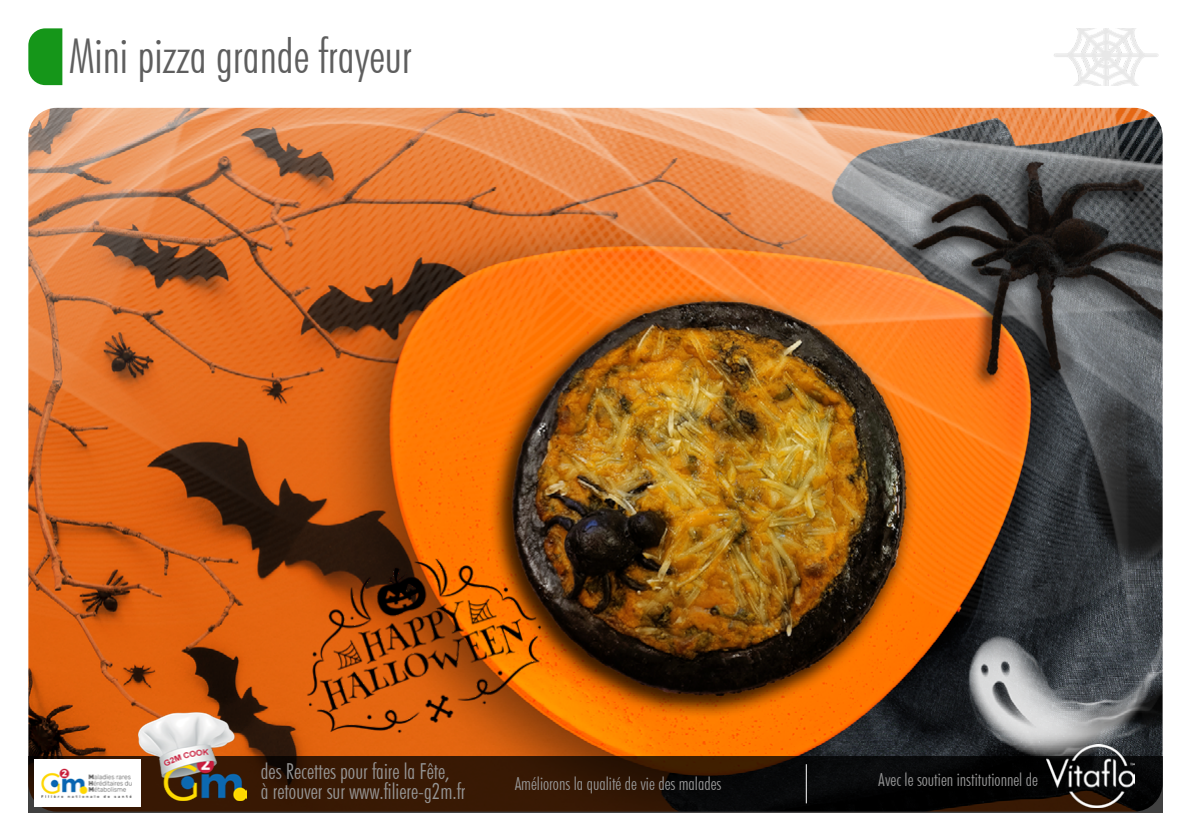
<style>
.page{position:relative;width:1191px;height:840px;background:#fff}
.page>*{position:absolute;margin:0;border:0;box-sizing:border-box;transform-origin:0 0}
.t1{font:300 condensed 48px "Futura BT";color:#5e5e5e}
.t2{font:300 condensed 22px/20.4px "Futura BT";color:#969696}
.t3{font:300 condensed 18px "Futura BT";color:#969696}
</style>
<div class="page">
<img style="left:28px;top:108px;width:1134px;height:647px">
<svg style="left:28px;top:28px;width:34px;height:57px;background:#279e2b"></svg>
<svg style="left:28px;top:755px;width:1134px;height:57px;background:#241206"></svg>
<img style="left:139px;top:712px;width:108px;height:88px">
<hr style="left:806px;top:763px;width:1px;height:39px;background:#fff">
<div style="left:1044px;top:741px;width:92px;height:67px;background:#000;opacity:.36"></div>
<img style="left:1046px;top:743px;width:88px;height:63px">
<img style="left:34px;top:759px;width:106px;height:47px">
<img style="left:1054px;top:28px;width:105px;height:57px">
<img style="left:253px;top:535px;width:331px;height:221px">
<h1 class="t1" style="left:69px;top:27px;width:344px">Mini pizza grande frayeur</h1>
<p class="t2" style="left:261px;top:760px;width:206px">des Recettes pour faire la Fête,<br>à retouver sur www.filiere-g2m.fr</p>
<p class="t3" style="left:514px;top:771px;width:208px">Améliorons la qualité de vie des malades</p>
<p class="t3" style="left:878px;top:768px;width:161px">Avec le soutien institutionnel de</p>
</div>
